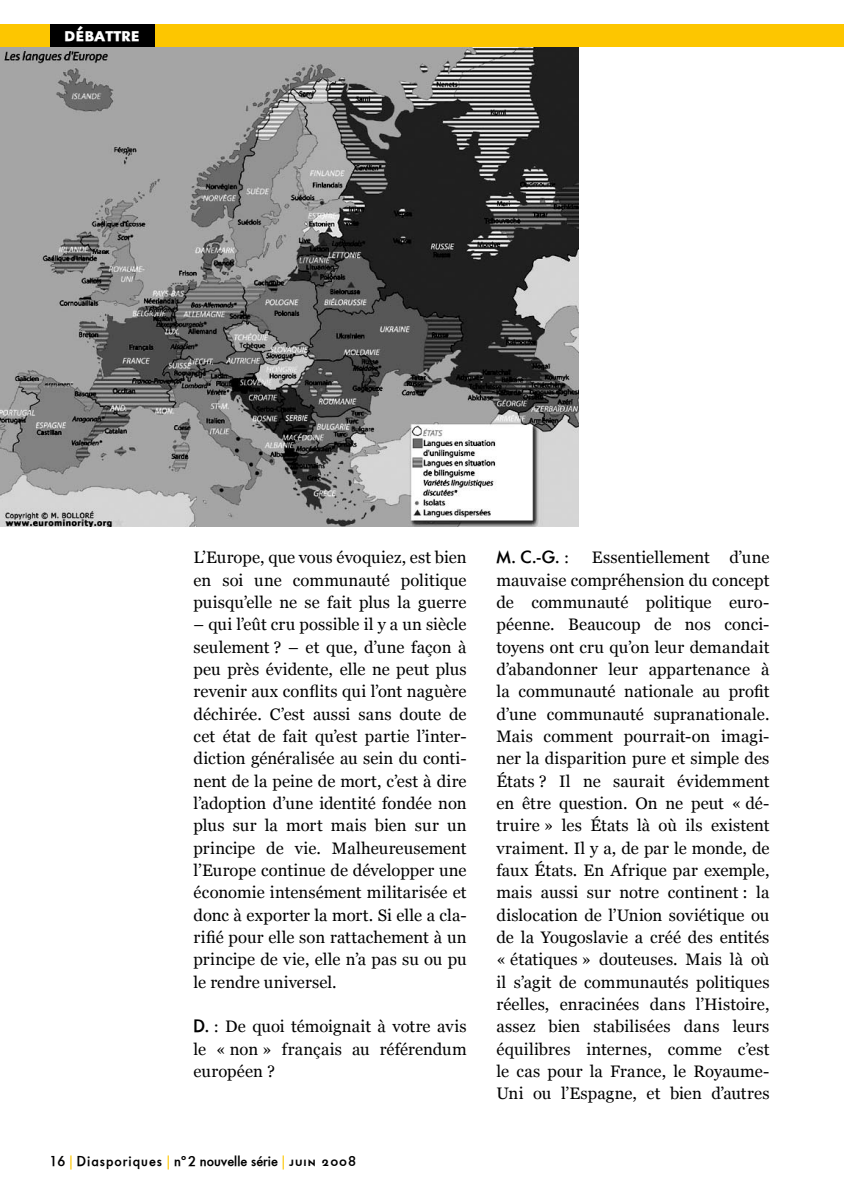
<style>
.page{position:relative;width:844px;height:1191px;background:#fff}
.page>*{position:absolute;margin:0;border:0;box-sizing:border-box;transform-origin:0 0}
.t1{font:21px "Futura Serie BQ Demi Bold SC";color:#fff}
.t2{font:17.5px "Futura Serie BQ Medium";color:#000}
.t3{font:16.62px/22.4px "Georgia";letter-spacing:.005em;color:#000;text-align:justify}
.t4{font:14px "Futura Serie BQ Medium";color:#000}
.s1{font-family:"Futura Serie BQ Medium";font-size:17.5px}
.s2{font-family:"Futura Serie BQ Book";color:#fdc600}
.s3{font-family:"Futura Serie BQ Medium SC"}
</style>
<div class="page">
<div style="left:0;top:25px;width:843px;height:22px;background:#fdc600"></div>
<svg style="left:843px;top:25px;width:1px;height:22px"></svg>
<img style="left:0;top:47px;width:578px;height:480px">
<div style="left:50px;top:25px;width:104px;height:22px;background:#000"></div>
<p class="t1" style="left:64px;top:22px;width:77px">débattre</p>
<p class="t3" style="left:193px;top:546px;width:274px">L’Europe, que vous évoquiez, est bien en soi une communauté politique puisqu’elle ne se fait plus la guerre</p>
<p class="t3" style="left:193px;top:613px;width:274px">– qui l’eût cru possible il y a un siècle seulement ? – et que, d’une façon à peu près évidente, elle ne peut plus revenir aux conflits qui l’ont naguère déchirée. C’est aussi sans doute de cet état de fait qu’est partie l’inter&shy;diction généralisée au sein du conti&shy;nent de la peine de mort, c’est à dire l’adoption d’une identité fondée non plus sur la mort mais bien sur un principe de vie. Malheureusement l’Europe continue de développer une économie intensément militarisée et donc à exporter la mort. Si elle a cla&shy;rifié pour elle son rattachement à un principe de vie, elle n’a pas su ou pu le rendre universel.</p>
<p class="t3" style="left:193px;top:1015px;width:274px"><span class="s1">D. :</span> De quoi témoignait à votre avis le « non » français au référendum européen ?</p>
<p class="t4" style="left:50px;top:1153px;width:308px">16 <span class="s2">|</span> Diasporiques <span class="s2">|</span> nº2 nouvelle série <span class="s2">|</span> <span class="s3">juin 2008</span></p>
<p class="t2" style="left:496px;top:547px;width:74px">M. C.-G. :</p>
<p class="t3" style="left:496px;top:546px;width:274px;text-indent:95px">Essentiellement d’une mauvaise compréhension du concept de communauté politique euro&shy;péenne. Beaucoup de nos conci&shy;toyens ont cru qu’on leur demandait d’abandonner leur appartenance à la communauté nationale au profit d’une communauté supranationale.<br>Mais comment pourrait-on imagi&shy;ner la disparition pure et simple des États ? Il ne saurait évidemment en être question. On ne peut « dé&shy;truire » les États là où ils existent vraiment. Il y a, de par le monde, de faux États. En Afrique par exemple, mais aussi sur notre continent : la dislocation de l’Union soviétique ou de la Yougoslavie a créé des entités « étatiques » douteuses. Mais là où il s’agit de communautés politiques réelles, enracinées dans l’Histoire, assez bien stabilisées dans leurs équilibres internes, comme c’est le cas pour la France, le Royaume-Uni ou l’Espagne, et bien d’autres</p>
</div>
